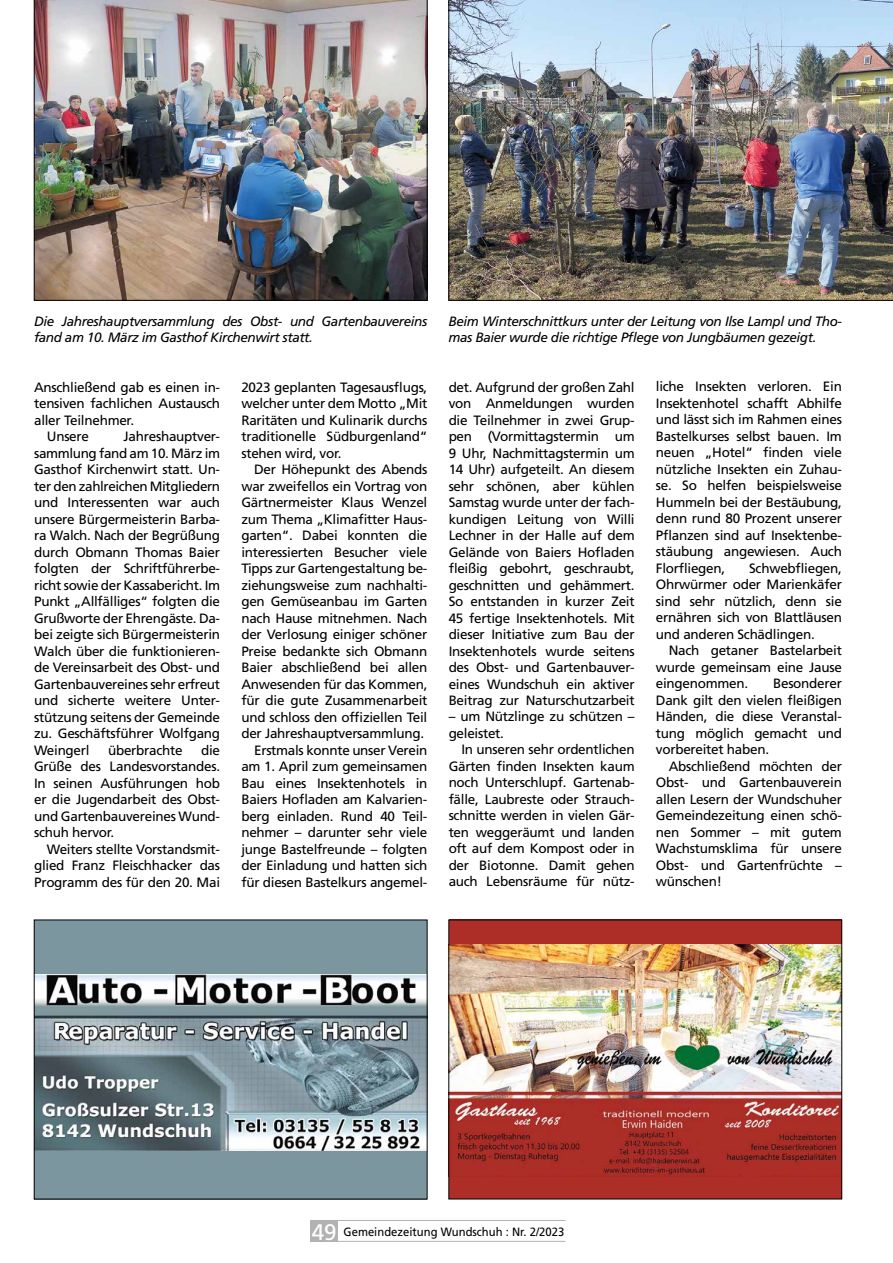
<style>
.page{position:relative;width:893px;height:1263px;background:#fff}
.page>*{position:absolute;margin:0;border:0;box-sizing:border-box;transform-origin:0 0}
.t1{font:13.5px/16.5px "Frutiger LT Std";letter-spacing:-.02em;color:#000;text-align:justify}
.t2{font:italic 13.5px/16.5px "Frutiger LT Std";letter-spacing:-.03em;color:#000}
.t3{font:12px "Frutiger LT Std";color:#000;scale:.94 1}
.s1{font-size:22.5px;color:#fff}
</style>
<div class="page">
<div style="left:310px;top:1220px;width:28px;height:22px;background:#b3b2b2"></div>
<hr style="left:310px;top:1220px;width:256px;height:1px;background:#b3b2b2">
<hr style="left:310px;top:1241px;width:256px;height:1px;background:#b3b2b2">
<img style="left:449px;top:0;width:444px;height:301px">
<img style="left:34px;top:0;width:393px;height:301px">
<div style="left:34px;top:920px;width:393px;height:279px;background:#7b969e"></div>
<img style="left:36px;top:974px;width:389px;height:177px">
<div style="left:449px;top:920px;width:393px;height:279px;background:#ac2e27"></div>
<img style="left:451px;top:945px;width:389px;height:231px">
<p class="t2" style="left:34px;top:313px;width:395px">Die Jahreshauptversammlung des Obst- und Gartenbauvereins fand am 10. März im Gasthof Kirchenwirt statt.</p>
<p class="t1" style="left:34px;top:379px;width:188px">Anschließend gab es einen in-</p>
<p class="t1" style="left:34px;top:395px;width:188px">tensiven fachlichen Austausch</p>
<p class="t1" style="left:34px;top:412px;width:101px">aller Teilnehmer.</p>
<p class="t1" style="left:47px;top:428px;width:44px">Unsere</p>
<p class="t1" style="left:34px;top:428px;width:188px;text-indent:90px">Jahreshauptver&shy;sammlung fand am 10. März im Gasthof Kirchenwirt statt. Un&shy;ter den zahlreichen Mitgliedern und Interessenten war auch unsere Bürgermeisterin Barba&shy;ra Walch. Nach der Begrüßung durch Obmann Thomas Baier folgten der Schriftführerbe&shy;richt sowie der Kassabericht. Im Punkt „Allfälliges“ folgten die Grußworte der Ehrengäste. Da&shy;bei zeigte sich Bürgermeisterin Walch über die funktionieren&shy;de Vereinsarbeit des Obst- und Gartenbauvereines sehr erfreut und sicherte weitere Unter&shy;stützung seitens der Gemeinde zu. Geschäftsführer Wolfgang Weingerl</p>
<p class="t1" style="left:34px;top:742px;width:188px;text-indent:167px">die Grüße des Landesvorstandes.<br>In seinen Ausführungen hob er die Jugendarbeit des Obst&shy;und Gartenbauvereines Wund&shy;schuh hervor.</p>
<p class="t1" style="left:34px;top:841px;width:188px;text-indent:13px">Weiters stellte Vorstandsmit&shy;glied Franz Fleischhacker das Programm des für den 20. Mai</p>
<p class="t1" style="left:108px;top:742px;width:76px">überbrachte</p>
<p class="t1" style="left:241px;top:379px;width:188px">2023 geplanten Tagesausflugs, welcher unter dem Motto „Mit Raritäten und Kulinarik durchs traditionelle Südburgenland“ stehen wird, vor.</p>
<p class="t1" style="left:241px;top:461px;width:188px;text-align:right">Der Höhepunkt des Abends war zweifellos ein Vortrag von<br>Gärtnermeister Klaus Wenzel zum Thema „Klimafitter Haus&shy;garten“. Dabei konnten die interessierten Besucher viele<br>Tipps zur Gartengestaltung be&shy;ziehungsweise zum nachhalti&shy;gen Gemüseanbau im Garten nach Hause mitnehmen. Nach der Verlosung einiger schöner<br>Preise bedankte sich Obmann<br>Baier abschließend bei allen<br>Anwesenden für das Kommen, für die gute Zusammenarbeit und schloss den offiziellen Teil der Jahreshauptversammlung.<br>Erstmals konnte unser Verein am 1. April zum gemeinsamen<br>Bau eines Insektenhotels in<br>Baiers Hofladen am Kalvarien&shy;berg einladen. Rund 40 Teil&shy;nehmer – darunter sehr viele junge Bastelfreunde – folgten der Einladung und hatten sich für diesen Bastelkurs angemel-</p>
<p class="t2" style="left:449px;top:313px;width:395px">Beim Winterschnittkurs unter der Leitung von Ilse Lampl und Tho&shy;mas Baier wurde die richtige Pflege von Jungbäumen gezeigt.</p>
<p class="t1" style="left:449px;top:379px;width:188px">det. Aufgrund der großen Zahl von Anmeldungen wurden die Teilnehmer in zwei Grup&shy;pen (Vormittagstermin um 9 Uhr, Nachmittagstermin um 14 Uhr) aufgeteilt. An diesem sehr schönen, aber kühlen Samstag wurde unter der fach&shy;kundigen Leitung von Willi Lechner in der Halle auf dem Gelände von Baiers Hofladen fleißig gebohrt, geschraubt, geschnitten und gehämmert.<br>So entstanden in kurzer Zeit 45 fertige Insektenhotels. Mit dieser Initiative zum Bau der Insektenhotels wurde seitens des Obst- und Gartenbauver&shy;eines Wundschuh ein aktiver Beitrag zur Naturschutzarbeit</p>
<p class="t1" style="left:449px;top:709px;width:188px">– um Nützlinge zu schützen – geleistet.</p>
<p class="t1" style="left:449px;top:742px;width:188px;text-indent:13px">In unseren sehr ordentlichen Gärten finden Insekten kaum noch Unterschlupf. Gartenab&shy;fälle, Laubreste oder Strauch&shy;schnitte werden in vielen Gär&shy;ten weggeräumt und landen oft auf dem Kompost oder in der Biotonne. Damit gehen auch Lebensräume für nütz-</p>
<p class="t1" style="left:656px;top:378px;width:188px">liche Insekten verloren. Ein Insektenhotel schafft Abhilfe und lässt sich im Rahmen eines Bastelkurses selbst bauen. Im neuen „Hotel“ finden viele nützliche Insekten ein Zuhau&shy;se. So helfen beispielsweise Hummeln bei der Bestäubung, denn rund 80 Prozent unserer Pflanzen sind auf Insektenbe&shy;stäubung angewiesen. Auch Florfliegen,</p>
<p class="t1" style="left:656px;top:560px;width:188px;text-indent:93px">Schwebfliegen, Ohrwürmer oder Marienkäfer sind sehr nützlich, denn sie ernähren sich von Blattläusen und anderen Schädlingen.</p>
<p class="t1" style="left:656px;top:642px;width:188px;text-indent:13px">Nach getaner Bastelarbeit wurde gemeinsam eine Jause eingenommen.</p>
<p class="t1" style="left:656px;top:675px;width:188px;text-indent:117px">Besonderer Dank gilt den vielen fleißigen Händen, die diese Veranstal&shy;tung möglich gemacht und vorbereitet haben.</p>
<p class="t1" style="left:656px;top:758px;width:188px;text-indent:13px">Abschließend möchten der Obst- und Gartenbauverein allen Lesern der Wundschuher Gemeindezeitung einen schö&shy;nen Sommer – mit gutem Wachstumsklima für unsere Obst- und Gartenfrüchte – wünschen!</p>
<p class="t3" style="left:312px;top:1224px;width:270px"><span class="s1">49</span> Gemeindezeitung Wundschuh : Nr. 2/2023</p>
</div>
